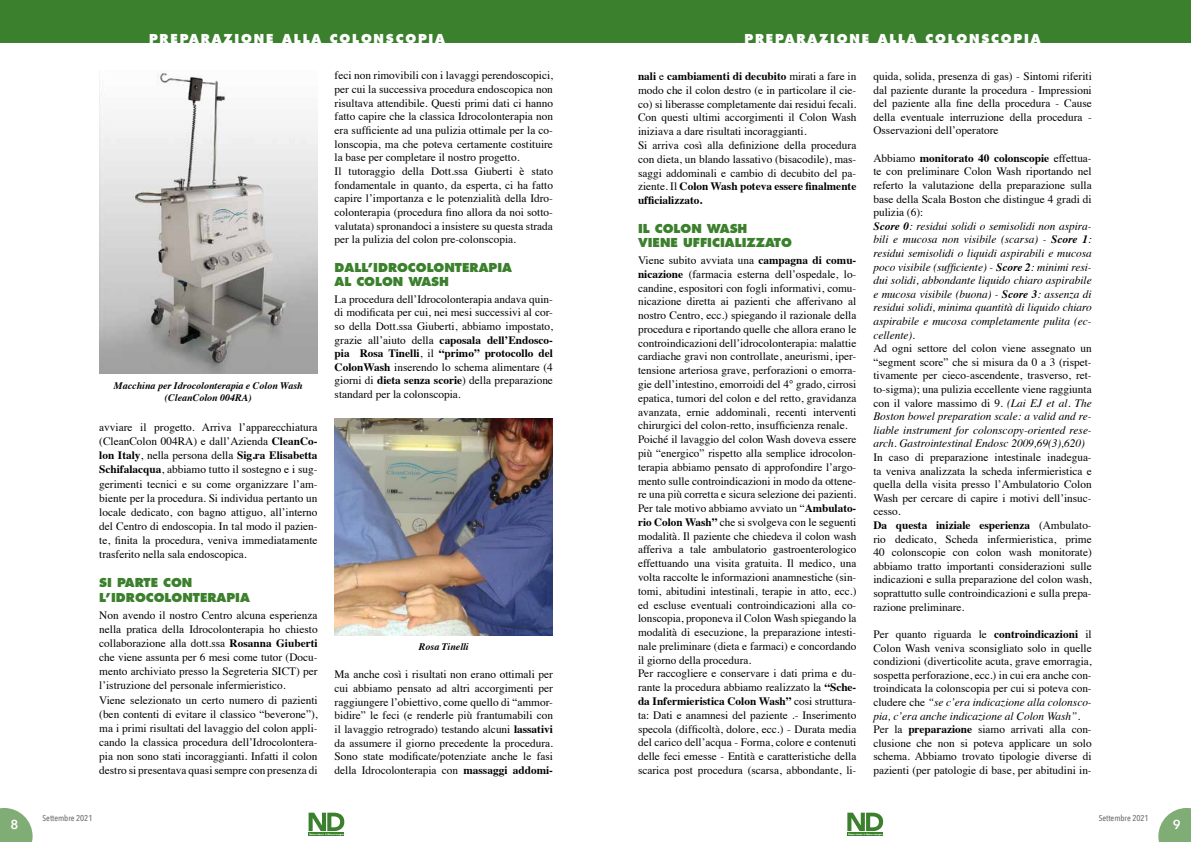
<style>
.page{position:relative;width:1191px;height:842px;background:#fff}
.page>*{position:absolute;margin:0;border:0;box-sizing:border-box;transform-origin:0 0}
.t1{font:600 13px "Avenir Next";color:#fff}
.t2{font:800 12px/14.9px "Futura";color:#3b802c}
.t3{font:800 12px "Futura";letter-spacing:.15em;color:#fff}
.t4{font:11.3px/13.8px "Times";color:#000}
.t5{font:italic 11.3px/13.6px "Times";color:#000}
.t6{font:italic 700 10px/12px "Times";color:#000;text-align:center}
.t7{font:500 8.5px "Avenir Next Condensed";color:#706f6f}
.s1{font-weight:700}
.s2{font-style:normal}
.s3{font-weight:700;font-style:normal}
.s4{font-style:italic}
</style>
<div class="page">
<div style="left:0;top:0;width:595px;height:43px;background:#3b802c"></div>
<svg style="left:0;top:808px;width:33px;height:34px"></svg>
<svg style="left:1158px;top:808px;width:33px;height:34px"></svg>
<div style="left:595px;top:0;width:596px;height:43px;background:#3b802c"></div>
<svg style="left:308px;top:813px;width:36px;height:23px"></svg>
<svg style="left:847px;top:813px;width:36px;height:23px"></svg>
<img style="left:99px;top:71px;width:218px;height:302px">
<img style="left:334px;top:419px;width:219px;height:217px">
<p class="t3" style="left:149px;top:31px;width:297px">PREPARAZIONE ALLA COLONSCOPIA</p>
<p class="t3" style="left:744px;top:31px;width:297px">PREPARAZIONE ALLA COLONSCOPIA</p>
<p class="t6" style="left:114px;top:379px;width:190px">Macchina per Idrocolonterapia e Colon Wash (CleanColon 004RA)</p>
<p class="t4" style="left:99px;top:419px;width:220px;line-height:14.1px;text-align:justify">avviare il progetto. Arriva l’apparecchiatura (CleanColon 004RA) e dall’Azienda <span class="s1">CleanCo&shy;lon Italy</span>, nella persona della <span class="s1">Sig.ra Elisabetta Schifalacqua</span>, abbiamo tutto il sostegno e i sug&shy;gerimenti tecnici e su come organizzare l’am&shy;biente per la procedura. Si individua pertanto un locale dedicato, con bagno attiguo, all’interno del Centro di endoscopia. In tal modo il pazien&shy;te, finita la procedura, veniva immediatamente trasferito nella sala endoscopica.</p>
<p class="t2" style="left:99px;top:575px;width:152px">SI PARTE CON<br>L’IDROCOLONTERAPIA</p>
<p class="t4" style="left:99px;top:607px;width:220px;line-height:14.1px">Non avendo il nostro Centro alcuna esperienza nella pratica della Idrocolonterapia ho chiesto collaborazione alla dott.ssa <span class="s1">Rosanna Giuberti </span>che viene assunta per 6 mesi come tutor (Docu&shy;mento archiviato presso la Segreteria SICT) per l’istruzione del personale infermieristico.<br>Viene selezionato un certo numero di pazienti (ben contenti di evitare il classico “beverone”), ma i primi risultati del lavaggio del colon appli&shy;cando la classica procedura dell’Idrocolontera&shy;pia non sono stati incoraggianti. Infatti il colon destro si presentava quasi sempre con presenza di</p>
<p class="t4" style="left:334px;top:68px;width:220px">feci non rimovibili con i lavaggi perendoscopici, per cui la successiva procedura endoscopica non risultava attendibile. Questi primi dati ci hanno fatto capire che la classica Idrocolonterapia non era sufficiente ad una pulizia ottimale per la co&shy;lonscopia, ma che poteva certamente costituire la base per completare il nostro progetto.<br>Il tutoraggio della Dott.ssa Giuberti è stato fondamentale in quanto, da esperta, ci ha fatto capire l’importanza e le potenzialità della Idro&shy;colonterapia (procedura fino allora da noi sotto&shy;valutata) spronandoci a insistere su questa strada per la pulizia del colon pre-colonscopia.</p>
<p class="t2" style="left:334px;top:260px;width:179px;line-height:14.5px">DALL’IDROCOLONTERAPIA<br>AL COLON WASH</p>
<p class="t4" style="left:334px;top:291px;width:220px;text-align:justify">La procedura dell’Idrocolonterapia andava quin&shy;di modificata per cui, nei mesi successivi al cor&shy;so della Dott.ssa Giuberti, abbiamo impostato, grazie all’aiuto della <span class="s1">caposala dell’Endosco&shy;pia Rosa Tinelli</span>, il <span class="s1">“primo” protocollo del ColonWash</span> inserendo lo schema alimentare (4 giorni di <span class="s1">dieta senza scorie</span>) della preparazione standard per la colonscopia.</p>
<p class="t6" style="left:419px;top:639px;width:51px">Rosa Tinelli</p>
<p class="t4" style="left:334px;top:667px;width:220px;text-align:justify">Ma anche così i risultati non erano ottimali per cui abbiamo pensato ad altri accorgimenti per raggiungere l’obiettivo, come quello di “ammor&shy;bidire” le feci (e renderle più frantumabili con il lavaggio retrogrado) testando alcuni <span class="s1">lassativi </span>da assumere il giorno precedente la procedura.<br>Sono state modificate/potenziate anche le fasi della Idrocolonterapia con <span class="s1">massaggi addomi-</span></p>
<p class="t4" style="left:638px;top:68px;width:220px"><span class="s1">nali</span> e <span class="s1">cambiamenti di decubito</span> mirati a fare in modo che il colon destro (e in particolare il cie&shy;co) si liberasse completamente dai residui fecali.<br>Con questi ultimi accorgimenti il Colon Wash iniziava a dare risultati incoraggianti.<br>Si arriva così alla definizione della procedura con dieta, un blando lassativo (bisacodile), mas&shy;saggi addominali e cambio di decubito del pa&shy;ziente. Il <span class="s1">Colon Wash poteva essere finalmente ufficializzato.</span></p>
<p class="t2" style="left:638px;top:221px;width:155px;line-height:14.6px">IL COLON WASH<br>VIENE UFFICIALIZZATO</p>
<p class="t4" style="left:638px;top:252px;width:220px">Viene subito avviata una <span class="s1">campagna di comu&shy;nicazione</span> (farmacia esterna dell’ospedale, lo&shy;candine, espositori con fogli informativi, comu&shy;nicazione diretta ai pazienti che afferivano al nostro Centro, ecc.) spiegando il razionale della procedura e riportando quelle che allora erano le controindicazioni dell’idrocolonterapia: malattie cardiache gravi non controllate, aneurismi, iper&shy;tensione arteriosa grave, perforazioni o emorra&shy;gie dell’intestino, emorroidi del 4° grado, cirrosi epatica, tumori del colon e del retto, gravidanza avanzata, ernie addominali, recenti interventi chirurgici del colon-retto, insufficienza renale.<br>Poiché il lavaggio del colon Wash doveva essere più “energico” rispetto alla semplice idrocolon&shy;terapia abbiamo pensato di approfondire l’argo&shy;mento sulle controindicazioni in modo da ottene&shy;re una più corretta e sicura selezione dei pazienti.<br>Per tale motivo abbiamo avviato un “<span class="s1">Ambulato&shy;rio Colon Wash”</span> che si svolgeva con le seguenti modalità. Il paziente che chiedeva il colon wash afferiva a tale ambulatorio gastroenterologico effettuando una visita gratuita. Il medico, una volta raccolte le informazioni anamnestiche (sin&shy;tomi, abitudini intestinali, terapie in atto, ecc.) ed escluse eventuali controindicazioni alla co&shy;lonscopia, proponeva il Colon Wash spiegando la modalità di esecuzione, la preparazione intesti&shy;nale preliminare (dieta e farmaci) e concordando il giorno della procedura.<br>Per raccogliere e conservare i dati prima e du&shy;rante la procedura abbiamo realizzato la <span class="s1">“Sche&shy;da Infermieristica Colon Wash”</span> cosi struttura&shy;ta: Dati e anamnesi del paziente .- Inserimento specola (difficoltà, dolore, ecc.) - Durata media del carico dell’acqua - Forma, colore e contenuti delle feci emesse - Entità e caratteristiche della scarica post procedura (scarsa, abbondante, li-</p>
<p class="t4" style="left:873px;top:68px;width:220px;text-align:justify">quida, solida, presenza di gas) - Sintomi riferiti dal paziente durante la procedura - Impressioni del paziente alla fine della procedura - Cause della eventuale interruzione della procedura - Osservazioni dell’operatore</p>
<p class="t5" style="left:873px;top:150px;width:220px"><span class="s2">Abbiamo</span> <span class="s3">monitorato 40 colonscopie</span> <span class="s2">effettua&shy;te con preliminare Colon Wash riportando nel referto la valutazione della preparazione sulla base della Scala Boston che distingue 4 gradi di pulizia (6):<br></span><span class="s1">Score 0</span>: residui solidi o semisolidi non aspira&shy;bili e mucosa non visibile (scarsa) - <span class="s1">Score 1</span>: residui semisolidi o liquidi aspirabili e mucosa poco visibile (sufficiente) - <span class="s1">Score 2</span>: minimi resi&shy;dui solidi, abbondante liquido chiaro aspirabile e mucosa visibile (buona) - <span class="s1">Score 3</span>: assenza di residui solidi, minima quantità di liquido chiaro aspirabile e mucosa completamente pulita (ec&shy;cellente).</p>
<p class="t4" style="left:873px;top:341px;width:220px;text-align:justify">Ad ogni settore del colon viene assegnato un “segment score” che si misura da 0 a 3 (rispet&shy;tivamente per cieco-ascendente, trasverso, ret&shy;to-sigma); una pulizia eccellente viene raggiunta con il valore massimo di 9. <span class="s4">(Lai EJ et al. The Boston bowel preparation scale: a valid and re&shy;liable instrument for colonscopy-oriented rese&shy;arch. Gastrointestinal Endosc 2009,69(3),620)</span></p>
<p class="t4" style="left:873px;top:449px;width:220px">In caso di preparazione intestinale inadegua&shy;ta veniva analizzata la scheda infermieristica e quella della visita presso l’Ambulatorio Colon Wash per cercare di capire i motivi dell’insuc&shy;cesso.<br><span class="s1">Da questa iniziale esperienza</span> (Ambulato&shy;rio dedicato, Scheda infermieristica, prime 40 colonscopie con colon wash monitorate) abbiamo tratto importanti considerazioni sulle indicazioni e sulla preparazione del colon wash, soprattutto sulle controindicazioni e sulla prepa&shy;razione preliminare.</p>
<p class="t4" style="left:873px;top:626px;width:220px">Per quanto riguarda le <span class="s1">controindicazioni</span> il Colon Wash veniva sconsigliato solo in quelle condizioni (diverticolite acuta, grave emorragia, sospetta perforazione, ecc.) in cui era anche con&shy;troindicata la colonscopia per cui si poteva con&shy;cludere che <span class="s4">“se c’era indicazione alla colonsco&shy;pia, c’era anche indicazione al Colon Wash”.<br></span>Per la <span class="s1">preparazione</span> siamo arrivati alla con&shy;clusione che non si poteva applicare un solo schema. Abbiamo trovato tipologie diverse di pazienti (per patologie di base, per abitudini in-</p>
<p class="t7" style="left:43px;top:813px;width:51px">Settembre 2021</p>
<p class="t7" style="left:1098px;top:813px;width:51px">Settembre 2021</p>
<p class="t1" style="left:10px;top:813px;width:9px">8</p>
<p class="t1" style="left:1172px;top:813px;width:9px">9</p>
</div>
